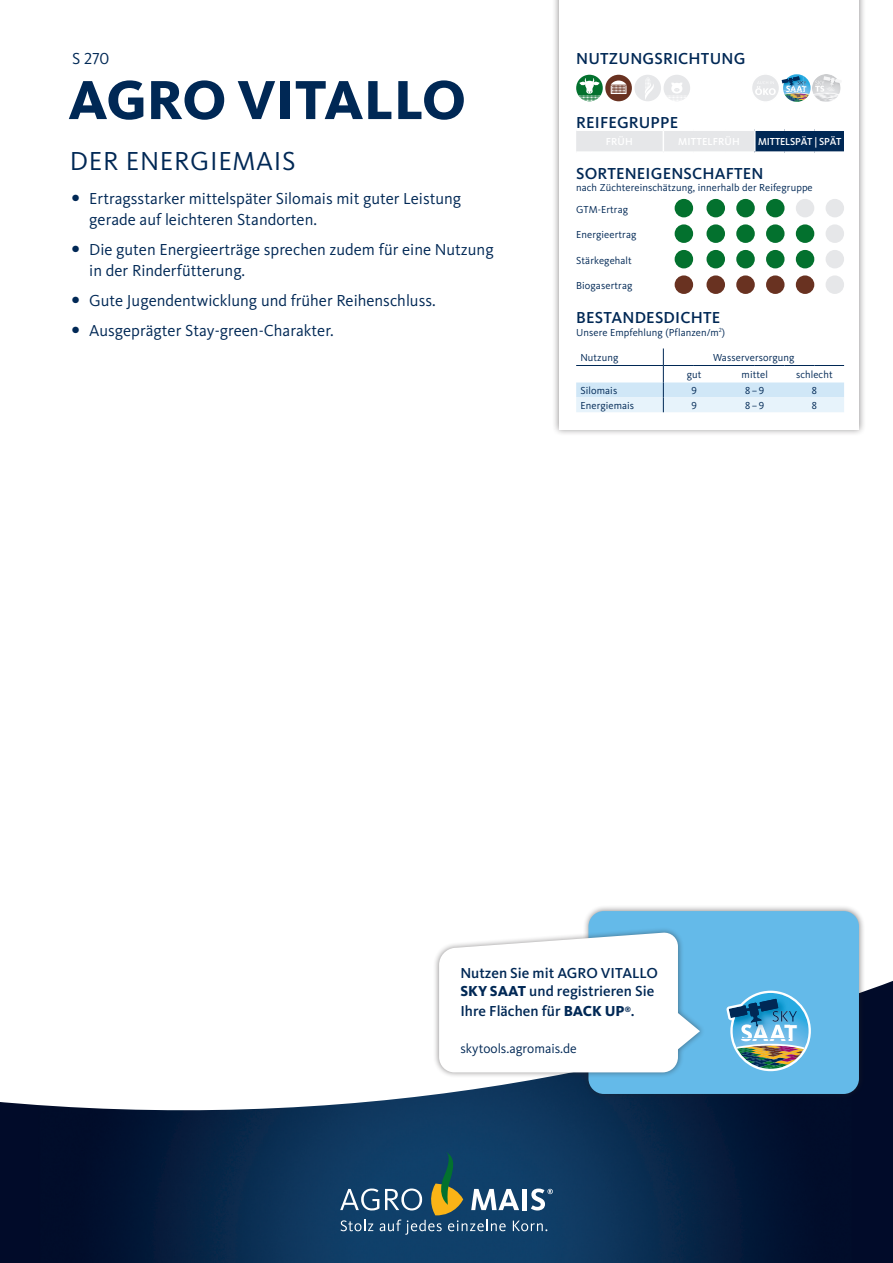
<style>
.page{position:relative;width:893px;height:1263px;background:#fff}
.page>*{position:absolute;margin:0;border:0;box-sizing:border-box;transform-origin:0 0}
.t1{font:800 57px "Kievit";color:#002855}
.t2{font:27px "Kievit";letter-spacing:.025em;color:#002855}
.t3{font:800 23.85px "Kievit";color:#fff}
.t4{font:16.5px/21.3px "Kievit";color:#002855}
.t5{font:500 16.5px "Kievit";letter-spacing:.01em;color:#002855}
.t6{font:16.5px "Kievit Regular SC";color:#002855}
.t7{font:500 15px/18px "Kievit";color:#002855}
.t8{font:13.5px "Kievit";color:#002855}
.t9{font:10.5px/21.3px "Kievit";letter-spacing:.01em;color:#002855}
.t10{font:500 10.5px "Kievit";letter-spacing:-.015em;color:#fff}
.t11{font:500 10.5px "Kievit";letter-spacing:.005em;color:#fff}
.t12{font:10.5px "Kievit Regular SC";color:#002855}
.t13{font:800 8.7px "Kievit";color:#fff}
.s1{font-family:"Kievit"}
.s2{font-weight:800}
</style>
<div class="page">
<img style="left:0;top:981px;width:893px;height:282px">
<svg style="left:340px;top:1152px;width:213px;height:83px;background:#305774"></svg>
<div style="left:552px;top:0;width:314px;height:436px;background:#231f20;opacity:.5"></div>
<div style="left:559px;top:0;width:300px;height:429px;background:#fff"></div>
<div style="left:576px;top:75px;width:27px;height:26px;background:#03712e;border-radius:50%"></div>
<svg style="left:576px;top:78px;width:27px;height:23px"></svg>
<div style="left:634px;top:75px;width:27px;height:26px;background:#e6e7e9;border-radius:50%"></div>
<svg style="left:645px;top:79px;width:10px;height:21px"></svg>
<div style="left:605px;top:75px;width:27px;height:26px;background:#693221;border-radius:50%"></div>
<svg style="left:611px;top:81px;width:15px;height:13px"></svg>
<div style="left:664px;top:75px;width:26px;height:26px;background:#e6e7e9;border-radius:50%"></div>
<svg style="left:664px;top:83px;width:25px;height:18px"></svg>
<div style="left:755px;top:129px;width:89px;height:24px;background:#002855"></div>
<svg style="left:576px;top:348px;width:268px;height:64px"></svg>
<div style="left:576px;top:131px;width:179px;height:20px;background:#e6e7e9"></div>
<hr style="left:755px;top:128px;width:29px;height:3px;background:#fff">
<hr style="left:784px;top:128px;width:30px;height:3px;background:#fff">
<hr style="left:814px;top:128px;width:30px;height:3px;background:#fff">
<hr style="left:755px;top:151px;width:29px;height:3px;background:#fff">
<hr style="left:784px;top:151px;width:30px;height:3px;background:#fff">
<hr style="left:814px;top:151px;width:30px;height:3px;background:#fff">
<div style="left:675px;top:199px;width:18px;height:18px;background:#03712e;border-radius:50%"></div>
<div style="left:706px;top:199px;width:19px;height:18px;background:#03712e;border-radius:50%"></div>
<div style="left:736px;top:199px;width:19px;height:18px;background:#03712e;border-radius:50%"></div>
<div style="left:766px;top:199px;width:18px;height:18px;background:#03712e;border-radius:50%"></div>
<div style="left:796px;top:199px;width:18px;height:18px;background:#e6e7e9;border-radius:50%"></div>
<div style="left:826px;top:199px;width:18px;height:18px;background:#e6e7e9;border-radius:50%"></div>
<div style="left:675px;top:224px;width:18px;height:19px;background:#03712e;border-radius:50%"></div>
<div style="left:706px;top:224px;width:19px;height:19px;background:#03712e;border-radius:50%"></div>
<div style="left:736px;top:224px;width:19px;height:19px;background:#03712e;border-radius:50%"></div>
<div style="left:766px;top:224px;width:18px;height:19px;background:#03712e;border-radius:50%"></div>
<div style="left:796px;top:224px;width:18px;height:19px;background:#03712e;border-radius:50%"></div>
<div style="left:826px;top:224px;width:18px;height:19px;background:#e6e7e9;border-radius:50%"></div>
<div style="left:675px;top:250px;width:18px;height:18px;background:#03712e;border-radius:50%"></div>
<div style="left:706px;top:250px;width:19px;height:18px;background:#03712e;border-radius:50%"></div>
<div style="left:736px;top:250px;width:19px;height:18px;background:#03712e;border-radius:50%"></div>
<div style="left:766px;top:250px;width:18px;height:18px;background:#03712e;border-radius:50%"></div>
<div style="left:796px;top:250px;width:18px;height:18px;background:#03712e;border-radius:50%"></div>
<div style="left:826px;top:250px;width:18px;height:18px;background:#e6e7e9;border-radius:50%"></div>
<div style="left:675px;top:275px;width:18px;height:19px;background:#693221;border-radius:50%"></div>
<div style="left:706px;top:275px;width:19px;height:19px;background:#693221;border-radius:50%"></div>
<div style="left:736px;top:275px;width:19px;height:19px;background:#693221;border-radius:50%"></div>
<div style="left:766px;top:275px;width:18px;height:19px;background:#693221;border-radius:50%"></div>
<div style="left:796px;top:275px;width:18px;height:19px;background:#693221;border-radius:50%"></div>
<div style="left:826px;top:275px;width:18px;height:19px;background:#e6e7e9;border-radius:50%"></div>
<img style="left:813px;top:74px;width:28px;height:28px">
<svg style="left:782px;top:74px;width:29px;height:28px"></svg>
<div style="left:751px;top:74px;width:29px;height:28px;background:#e6e7e9;border-radius:50%"></div>
<div style="left:751px;top:73px;width:29px;height:30px;border:2px solid #fff;border-radius:50%"></div>
<svg style="left:755px;top:82px;width:21px;height:13px"></svg>
<div style="left:582px;top:905px;width:283px;height:195px;background:#231f20;opacity:.5"></div>
<div style="left:588px;top:911px;width:271px;height:183px;background:#64bae9;border-radius:15px"></div>
<div style="left:433px;top:926px;width:272px;height:152px;background:#231f20;opacity:.5"></div>
<svg style="left:439px;top:932px;width:261px;height:140px"></svg>
<img style="left:726px;top:991px;width:85px;height:80px">
<p class="t6" style="left:72px;top:49px;width:39px"><span class="s1">S</span> 270</p>
<h1 class="t1" style="left:68px;top:66px;width:400px">AGRO VITALLO</h1>
<h2 class="t2" style="left:70px;top:146px;width:227px">DER ENERGIEMAIS</h2>
<p class="t4" style="left:89px;top:188px;width:373px;text-indent:-17px">● Ertragsstarker mittelspäter Silomais mit guter Leistung gerade auf leichteren Standorten.</p>
<p class="t4" style="left:89px;top:239px;width:406px;text-indent:-17px">● Die guten Energieerträge sprechen zudem für eine Nutzung in der Rinderfütterung.</p>
<p class="t4" style="left:72px;top:290px;width:365px">● Gute Jugendentwicklung und früher Reihenschluss.</p>
<p class="t4" style="left:72px;top:320px;width:263px">● Ausgeprägter Stay-green-Charakter.</p>
<p class="t5" style="left:576px;top:49px;width:171px">NUTZUNGSRICHTUNG</p>
<p class="t13" style="left:786px;top:83px;width:22px">SAAT</p>
<p class="t5" style="left:576px;top:113px;width:104px">REIFEGRUPPE</p>
<p class="t11" style="left:606px;top:135px;width:28px">FRÜH</p>
<p class="t11" style="left:678px;top:135px;width:63px">MITTELFRÜH</p>
<p class="t10" style="left:758px;top:135px;width:85px">MITTELSPÄT | SPÄT</p>
<p class="t5" style="left:576px;top:164px;width:189px">SORTENEIGENSCHAFTEN</p>
<p class="t9" style="left:576px;top:177px;width:238px">nach Züchtereinschätzung, innerhalb der Reifegruppe<br>GTM-Ertrag</p>
<p class="t9" style="left:576px;top:224px;width:62px">Energieertrag</p>
<p class="t9" style="left:576px;top:250px;width:57px">Stärkegehalt</p>
<p class="t9" style="left:576px;top:275px;width:58px">Biogasertrag</p>
<p class="t5" style="left:576px;top:308px;width:146px">BESTANDESDICHTE</p>
<p class="t9" style="left:576px;top:322px;width:150px">Unsere Empfehlung (Pflanzen/m<sup>2</sup>)</p>
<p class="t9" style="left:580px;top:347px;width:40px">Nutzung</p>
<p class="t9" style="left:713px;top:347px;width:83px">Wasserversorgung</p>
<p class="t9" style="left:687px;top:364px;width:16px">gut</p>
<p class="t9" style="left:742px;top:364px;width:28px">mittel</p>
<p class="t9" style="left:796px;top:364px;width:38px">schlecht</p>
<p class="t9" style="left:580px;top:380px;width:38px">Silomais</p>
<p class="t12" style="left:691px;top:384px;width:7px">9</p>
<p class="t12" style="left:745px;top:384px;width:21px">8–9</p>
<p class="t12" style="left:812px;top:384px;width:7px">8</p>
<p class="t9" style="left:580px;top:395px;width:55px">Energiemais</p>
<p class="t12" style="left:691px;top:399px;width:7px">9</p>
<p class="t12" style="left:745px;top:399px;width:21px">8–9</p>
<p class="t12" style="left:812px;top:399px;width:7px">8</p>
<p class="t7" style="left:460px;top:964px;width:199px">Nutzen Sie mit AGRO VITALLO<br><span class="s2">SKY SAAT</span> und registrieren Sie</p>
<p class="t7" style="left:460px;top:1002px;width:176px">Ihre Flächen für <span class="s2">BACK UP</span><sup>®</sup>.</p>
<p class="t8" style="left:460px;top:1041px;width:118px">skytools.agromais.de</p>
<h3 class="t3" style="left:740px;top:1018px;width:58px">SAAT</h3>
</div>
